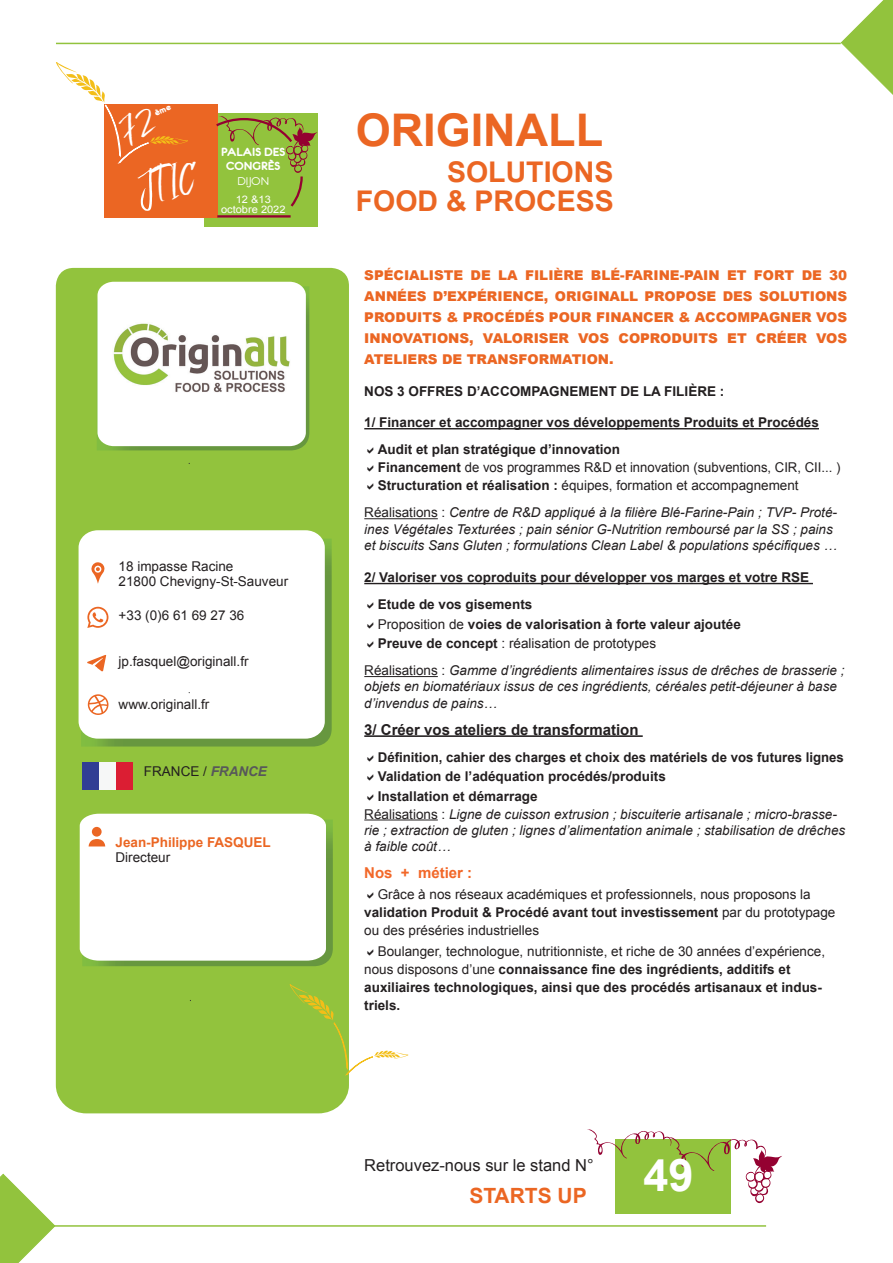
<style>
.page{position:relative;width:893px;height:1263px;background:#fff}
.page>*{position:absolute;margin:0;border:0;box-sizing:border-box;transform-origin:0 0}
.t1{font:700 45px "Arial";color:#eb6623}
.t2{font:700 45px "Arial";color:#fff}
.t3{font:700 28.5px "Arial";color:#eb6623}
.t4{font:700 21px "Arial";color:#eb6623}
.t5{font:16.5px "Arial";color:#231f20}
.t6{font:700 15px "Arial";color:#231f20}
.t7{font:700 15px "Arial";color:#f26829}
.t8{font:italic 13.5px/16.2px "Arial";color:#231f20}
.t9{font:13.5px/18px "Arial";color:#231f20}
.t10{font:700 13.5px/19.5px "Arial";color:#231f20}
.t11{font:900 13.5px/21px "Arial";color:#eb6623}
.t12{font:700 13.5px "Arial";color:#eb6623}
.t13{font:12.6px/13.8px "Eurofurencebold";color:#fff;text-align:center;scale:1.07 1}
.t14{font:12.6px "Eurofurenceregular";color:#fff;scale:1.07 1}
.t15{font:10.35px/10.4px "Arial";color:#fff;text-align:center;scale:1.07 1}
.s1{font-weight:700;font-style:italic;color:#57585a}
.s2{font-weight:700}
.s3{font-style:normal}
.s4{font-weight:400}
</style>
<div class="page">
<div style="left:56px;top:268px;width:293px;height:845px;background:#92c33d"></div>
<img style="left:81px;top:538px;width:251px;height:209px">
<svg style="left:79px;top:530px;width:246px;height:209px"></svg>
<hr style="left:364px;top:428px;width:455px;height:1px;background:#231f20">
<hr style="left:364px;top:518px;width:74px;height:1px;background:#231f20">
<hr style="left:364px;top:583px;width:449px;height:1px;background:#231f20">
<hr style="left:364px;top:676px;width:74px;height:1px;background:#231f20">
<hr style="left:364px;top:735px;width:279px;height:2px;background:#231f20">
<hr style="left:364px;top:819px;width:74px;height:1px;background:#231f20">
<svg style="left:87px;top:607px;width:21px;height:21px"></svg>
<svg style="left:87px;top:654px;width:19px;height:18px"></svg>
<svg style="left:88px;top:694px;width:20px;height:21px"></svg>
<svg style="left:91px;top:562px;width:14px;height:22px"></svg>
<div style="left:94px;top:566px;width:7px;height:7px;border:2px solid #fff;border-radius:50%"></div>
<svg style="left:290px;top:984px;width:118px;height:92px"></svg>
<div style="left:204px;top:113px;width:114px;height:114px;background:#92c33d"></div>
<div style="left:104px;top:104px;width:114px;height:114px;background:#eb6623"></div>
<hr style="left:217px;top:215px;width:74px;height:3px;background:#940131">
<svg style="left:216px;top:116px;width:102px;height:91px"></svg>
<svg style="left:840px;top:0;width:53px;height:95px"></svg>
<hr style="left:56px;top:43px;width:785px;height:1px;background:#92c33d">
<svg style="left:0;top:1173px;width:55px;height:90px"></svg>
<hr style="left:51px;top:1225px;width:715px;height:2px;background:#92c33d">
<div style="left:82px;top:762px;width:17px;height:28px;background:#313e94"></div>
<div style="left:99px;top:762px;width:17px;height:28px;background:#f6f7f7"></div>
<div style="left:116px;top:762px;width:17px;height:28px;background:#db1e33"></div>
<img style="left:82px;top:819px;width:251px;height:147px">
<svg style="left:80px;top:814px;width:246px;height:147px"></svg>
<img style="left:97px;top:286px;width:212px;height:165px">
<svg style="left:97px;top:282px;width:209px;height:164px"></svg>
<img style="left:113px;top:322px;width:177px;height:71px">
<div style="left:616px;top:1139px;width:115px;height:74px;background:#92c33d"></div>
<svg style="left:587px;top:1129px;width:195px;height:74px"></svg>
<svg style="left:56px;top:62px;width:132px;height:102px"></svg>
<p class="t13" style="left:221px;top:145px;width:61px">PALAIS DES<br>CONGRÈS</p>
<p class="t14" style="left:238px;top:175px;width:31px">Dijon</p>
<p class="t15" style="left:221px;top:194px;width:62px">12 &amp;13 octobre 2022</p>
<p class="t9" style="left:119px;top:559px;width:171px;line-height:15px">18 impasse Racine<br>21800 Chevigny-St-Sauveur</p>
<p class="t9" style="left:119px;top:607px;width:127px">+33 6(0) 61 69 27 36</p>
<p class="t9" style="left:119px;top:653px;width:131px">jp.fasquel@originall f r.</p>
<p class="t9" style="left:119px;top:696px;width:92px">www.originall f r.</p>
<p class="t9" style="left:144px;top:762px;width:124px">FRANCE / <span class="s1">FRANCE</span></p>
<p class="t12" style="left:116px;top:833px;width:101px">Jean-Philippe FAS</p>
<p class="t12" style="left:233px;top:833px;width:30px">QUEL</p>
<p class="t9" style="left:116px;top:848px;width:56px">Directeur</p>
<h1 class="t1" style="left:356px;top:100px;width:26px">ORIGI</h1>
<h1 class="t1" style="left:483px;top:100px;width:63px">NALL</h1>
<h2 class="t3" style="left:356px;top:182px;width:21px">FOOD</h2>
<h2 class="t3" style="left:447px;top:153px;width:20px">SOL</h2>
<h2 class="t3" style="left:506px;top:153px;width:107px">UTIONS</h2>
<h2 class="t3" style="left:446px;top:182px;width:49px">&amp; PROCESS</h2>
<p class="t11" style="left:364px;top:265px;width:100px">SPÉCIALISTE</p>
<p class="t11" style="left:471px;top:265px;width:22px">DE</p>
<p class="t11" style="left:498px;top:265px;width:21px">LA</p>
<p class="t11" style="left:525px;top:265px;width:60px">FILIÈRE</p>
<p class="t11" style="left:591px;top:265px;width:130px">BLÉ-FARINE-PAIN</p>
<p class="t11" style="left:727px;top:265px;width:21px">ET</p>
<p class="t11" style="left:754px;top:265px;width:42px">FORT</p>
<p class="t11" style="left:802px;top:265px;width:22px">DE</p>
<p class="t11" style="left:829px;top:265px;width:20px">30</p>
<p class="t11" style="left:364px;top:286px;width:63px">ANNÉES</p>
<p class="t11" style="left:364px;top:307px;width:483px">PRODUITS &amp; PROCÉDÉS POUR FINANCER &amp; ACCOMPAGNER VOS</p>
<p class="t11" style="left:816px;top:328px;width:32px">VOS</p>
<p class="t11" style="left:433px;top:286px;width:117px">D’EXPÉRIENCE,</p>
<p class="t11" style="left:555px;top:286px;width:85px">ORIGINALL</p>
<p class="t11" style="left:644px;top:286px;width:73px">PROPOSE</p>
<p class="t11" style="left:723px;top:286px;width:31px">DES</p>
<p class="t11" style="left:759px;top:286px;width:89px">SOLUTIONS</p>
<p class="t11" style="left:756px;top:328px;width:53px">CRÉER</p>
<p class="t11" style="left:364px;top:328px;width:251px">INNOVATIONS,<br>ATELIERS DE TRANSFORMATION.</p>
<p class="t10" style="left:364px;top:382px;width:362px">Nos 3 offres d’accompagnement de la filière :</p>
<p class="t10" style="left:378px;top:409px;width:443px;line-height:27px;text-indent:-14px">1/ Financer et accompagner vos développements Produits et Procédés<br>Audit et plan stratégique d’innovation</p>
<p class="t9" style="left:378px;top:459px;width:464px"><span class="s2">Financement</span> de vos programmes R&amp;D et innovation (subventions, CIR, CII... (<br><span class="s2">Structuration et réalisation :</span> équipes, formation et accompagnement</p>
<p class="t8" style="left:364px;top:521px;width:470px">ines Végétales Texturées ; pain sénior G-Nutrition remboursé par la SS ; pains</p>
<p class="t11" style="left:483px;top:328px;width:88px">VALORISER</p>
<p class="t11" style="left:578px;top:328px;width:32px">VOS</p>
<p class="t11" style="left:618px;top:328px;width:100px">COPRODUITS</p>
<p class="t11" style="left:727px;top:328px;width:21px">ET</p>
<p class="t8" style="left:364px;top:505px;width:474px"><span class="s3">Réalisations :</span> Centre de R&amp;D appliqué laà filière Blé-Farine-Pain ; TVP- Proté-</p>
<p class="t8" style="left:364px;top:537px;width:474px">et biscuits Sans Gluten ; formulations Clean Label &amp; populations spécifiques ...</p>
<p class="t10" style="left:378px;top:564px;width:414px;line-height:27px;text-indent:-14px">2/ Valoriser vos coproduits pour développer vos marges et votre RSE<br>Etude de vos gisements</p>
<p class="t10" style="left:378px;top:614px;width:365px"><span class="s4">Proposition de</span> voies de valorisation à forte valeur ajoutée<br>Preuve de concept <span class="s4">: réalisation de prototypes</span></p>
<p class="t8" style="left:364px;top:662px;width:482px"><span class="s3">Réalisations :</span> Gamme ’d ingrédients alimentaires issus de drêches de brasserie ; objets en biomatériaux issus de ces ingrédients, céréales petit-déjeuner à base<br>’d invendus de pains...</p>
<p class="t6" style="left:364px;top:719px;width:276px">3/ Créer vos ateliers de transformation</p>
<p class="t10" style="left:378px;top:747px;width:468px">Définition, cahier des charges et choix des matériels de vos futures lignes<br>Validation de ’l adéquation procédés/produits<br>Installation et démarrage</p>
<p class="t8" style="left:364px;top:822px;width:482px">rie ; extraction de gluten ; lignes ’d alimentation animale ; stabilisation de drêches</p>
<p class="t8" style="left:364px;top:806px;width:474px"><span class="s3">Réalisations :</span> Ligne de cuisson extrusion ; biscuiterie artisanale ; micro-brasse-</p>
<p class="t8" style="left:364px;top:838px;width:88px">à faible coût...</p>
<p class="t7" style="left:418px;top:863px;width:56px">métier :</p>
<p class="t7" style="left:364px;top:863px;width:30px">Nos</p>
<p class="t9" style="left:364px;top:885px;width:473px;text-indent:14px">Grâce à nos réseaux académiques et professionnels, nous proposons la <span class="s2">validation Produit &amp; Procédé avant tout investissement</span> par du prototypage ou des préséries industrielles</p>
<p class="t9" style="left:364px;top:942px;width:462px;text-indent:14px">Boulanger, technologue, nutritionniste, et riche de 30 années ’d expérience, nous disposons ’d une <span class="s2">connaissance fine des ingrédients, additifs et</span></p>
<p class="t10" style="left:364px;top:996px;width:38px">triels.</p>
<p class="t7" style="left:401px;top:863px;width:10px">+</p>
<p class="t10" style="left:364px;top:978px;width:459px">auxiliaires technologiques, ainsi que des procédés artisanaux et indus-</p>
<p class="t5" style="left:364px;top:1155px;width:231px">Retrouvez-nous sur le stand N°</p>
<h1 class="t2" style="left:643px;top:1146px;width:52px">49</h1>
<h3 class="t4" style="left:469px;top:1181px;width:119px">startS up</h3>
</div>
